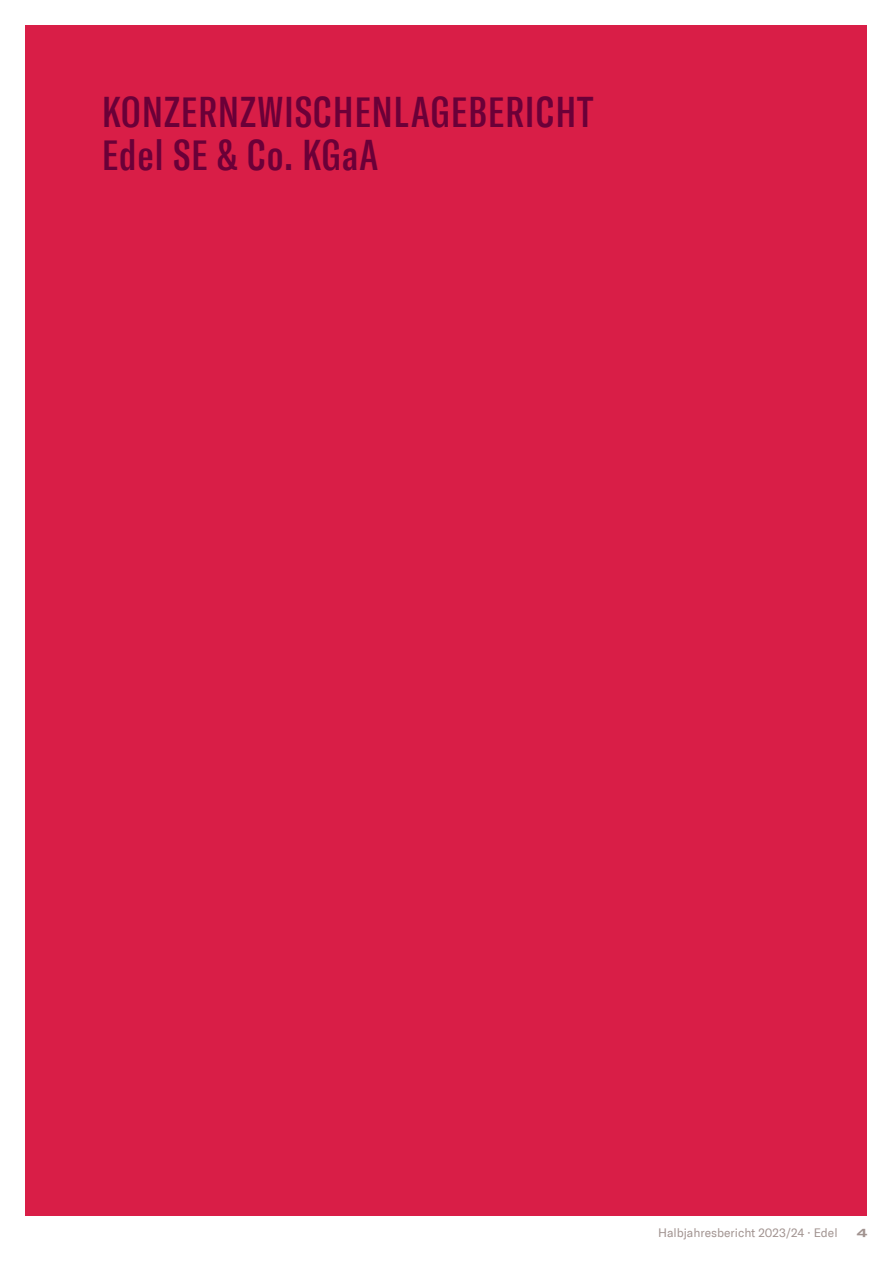
<style>
.page{position:relative;width:893px;height:1263px;background:#fff}
.page>*{position:absolute;margin:0;border:0;box-sizing:border-box;transform-origin:0 0}
.t1{font:500 extra-condensed 42px/43.5px "GT America";letter-spacing:.03em;color:#6a0038}
.t2{font:12px "GT America";color:#a19390}
.t3{font:700 expanded 12px "GT America";color:#a19390}
</style>
<div class="page">
<div style="left:26px;top:26px;width:841px;height:1190px;background:#d91e47"></div>
<p class="t1" style="left:102px;top:90px;width:493px">KONZERNZWISCHENLAGEBERICHT<br>Edel SE &amp; Co. KGaA</p>
<p class="t2" style="left:658px;top:1226px;width:181px">Halbjahresbericht 2023/24 · Edel</p>
<p class="t3" style="left:857px;top:1226px;width:12px">4</p>
</div>
